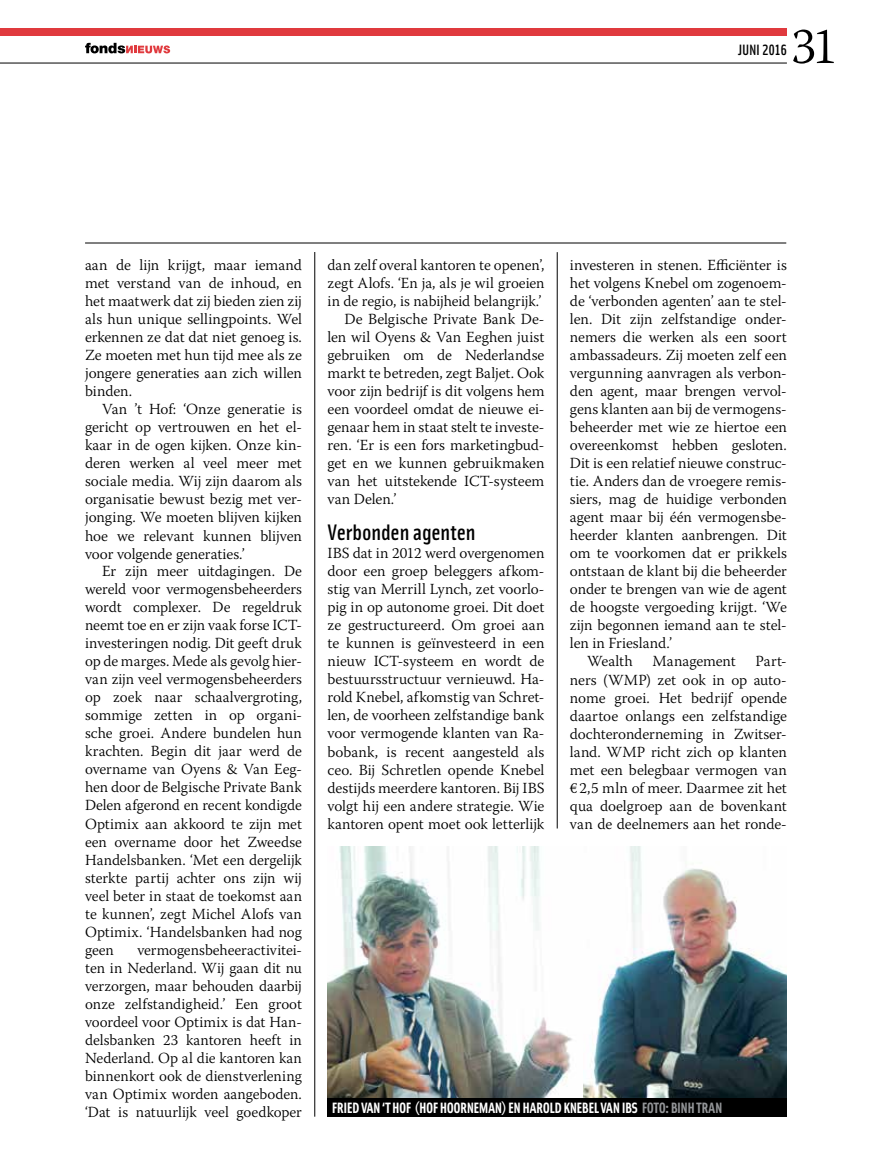
<style>
.page{position:relative;width:872px;height:1170px;background:#fff}
.page>*{position:absolute;margin:0;border:0;box-sizing:border-box;transform-origin:0 0}
.t1{font:300 51px "Warnock Pro";color:#000}
.t2{font:22.5px "Solex Medium Lining";letter-spacing:-.005em;color:#000}
.t3{font:300 15.3px/18px "Warnock Pro";letter-spacing:-.005em;color:#000;text-align:justify}
.t4{font:700 15px "Solex";letter-spacing:-.035em;color:#fff}
.t5{font:500 15px "Solex";color:#000}
.s1{font-family:"Solex Medium Lining";font-weight:400}
.s2{color:#939598}
</style>
<div class="page">
<img style="left:327px;top:846px;width:460px;height:252px">
<hr style="left:314px;top:252px;width:1px;height:864px;background:#000">
<hr style="left:557px;top:252px;width:1px;height:576px;background:#000">
<hr style="left:85px;top:243px;width:701px;height:1px;background:#000">
<div style="left:327px;top:1098px;width:460px;height:18px;background:#000"></div>
<div style="left:0;top:29px;width:787px;height:7px;background:#e03a3e"></div>
<svg style="left:85px;top:43px;width:85px;height:10px"></svg>
<hr style="left:0;top:63px;width:787px;height:1px;background:#000">
<h1 class="t1" style="left:791px;top:16px;width:48px">31</h1>
<p class="t5" style="left:738px;top:40px;width:50px">JUNI <span class="s1">2016</span></p>
<p class="t3" style="left:85px;top:256px;width:218px">aan de lijn krijgt, maar iemand met verstand van de inhoud, en het maatwerk dat zij bieden zien zij als hun unique sellingpoints. Wel erkennen ze dat dat niet genoeg is.<br>Ze moeten met hun tijd mee als ze jongere generaties aan zich willen binden.</p>
<p class="t3" style="left:85px;top:400px;width:218px;text-indent:17px">Van ’t Hof: ‘Onze generatie is gericht op vertrouwen en het el&shy;kaar in de ogen kijken. Onze kin&shy;deren werken al veel meer met sociale media. Wij zijn daarom als organisatie bewust bezig met ver&shy;jonging. We moeten blijven kijken hoe we relevant kunnen blijven voor volgende generaties.’</p>
<p class="t3" style="left:85px;top:562px;width:218px;text-indent:17px">Er zijn meer uitdagingen. De wereld voor vermogensbeheerders wordt complexer. De regeldruk neemt toe en er zijn vaak forse ICT&shy;investeringen nodig. Dit geeft druk op de marges. Mede als gevolg hier&shy;van zijn veel vermogensbeheerders op zoek naar schaalvergroting, sommige zetten in op organi&shy;sche groei. Andere bundelen hun krachten. Begin dit jaar werd de overname van Oyens &amp; Van Eeg&shy;hen door de Belgische Private Bank Delen afgerond en recent kondigde Optimix aan akkoord te zijn met een overname door het Zweedse Handelsbanken. ‘Met een dergelijk sterkte partij achter ons zijn wij veel beter in staat de toekomst aan te kunnen’, zegt Michel Alofs van Optimix. ‘Handelsbanken had nog geen</p>
<p class="t3" style="left:85px;top:940px;width:218px;text-indent:52px">vermogensbeheeractivitei&shy;ten in Nederland. Wij gaan dit nu verzorgen, maar behouden daarbij onze zelfstandigheid.’ Een groot voordeel voor Optimix is dat Han&shy;delsbanken 23 kantoren heeft in Nederland. Op al die kantoren kan binnenkort ook de dienstverlening van Optimix worden aangeboden. ‘Dat is natuurlijk veel goedkoper</p>
<p class="t3" style="left:327px;top:256px;width:218px">dan zelf overal kantoren te openen’,</p>
<p class="t3" style="left:327px;top:274px;width:218px">zegt Alofs. ‘En ja, als je wil groeien</p>
<p class="t3" style="left:327px;top:292px;width:215px">in de regio, is nabijheid belangrijk.’</p>
<p class="t3" style="left:344px;top:310px;width:201px">De Belgische Private Bank De-</p>
<p class="t3" style="left:327px;top:328px;width:218px">len wil Oyens &amp; Van Eeghen juist</p>
<p class="t3" style="left:327px;top:346px;width:218px">gebruiken om de Nederlandse</p>
<p class="t3" style="left:327px;top:364px;width:218px">markt te betreden, zegt Baljet. Ook</p>
<p class="t3" style="left:327px;top:382px;width:218px">voor zijn bedrijf is dit volgens hem</p>
<p class="t3" style="left:327px;top:400px;width:218px">een voordeel omdat de nieuwe ei-</p>
<p class="t3" style="left:327px;top:418px;width:218px">genaar hem in staat stelt te investe-</p>
<p class="t3" style="left:327px;top:436px;width:218px">ren. ‘Er is een fors marketingbud-</p>
<p class="t3" style="left:327px;top:454px;width:218px">get en we kunnen gebruikmaken</p>
<p class="t3" style="left:327px;top:472px;width:218px">van het uitstekende ICT-systeem</p>
<p class="t3" style="left:327px;top:490px;width:71px">van Delen.’</p>
<h2 class="t2" style="left:327px;top:518px;width:150px">Verbonden agenten</h2>
<p class="t3" style="left:327px;top:544px;width:218px">IBS dat in 2012 werd overgenomen door een groep beleggers afkom&shy;stig van Merrill Lynch, zet voorlo&shy;pig in op autonome groei. Dit doet ze gestructureerd. Om groei aan te kunnen is geïnvesteerd in een nieuw ICT-systeem en wordt de bestuursstructuur vernieuwd. Ha&shy;rold Knebel, afkomstig van Schret&shy;len, de voorheen zelfstandige bank voor vermogende klanten van Ra&shy;bobank, is recent aangesteld als ceo. Bij Schretlen opende Knebel destijds meerdere kantoren. Bij IBS volgt hij een andere strategie. Wie kantoren opent moet ook letterlijk</p>
<p class="t3" style="left:570px;top:256px;width:218px">investeren in stenen. Efficiënter is</p>
<p class="t3" style="left:570px;top:274px;width:218px">het volgens Knebel om zogenoem-</p>
<p class="t3" style="left:570px;top:292px;width:218px">de ‘verbonden agenten’ aan te stel-</p>
<p class="t3" style="left:570px;top:310px;width:218px">len. Dit zijn zelfstandige onder-</p>
<p class="t3" style="left:570px;top:328px;width:218px">nemers die werken als een soort</p>
<p class="t3" style="left:570px;top:346px;width:218px">ambassadeurs. Zij moeten zelf een</p>
<p class="t3" style="left:570px;top:364px;width:218px">vergunning aanvragen als verbon-</p>
<p class="t3" style="left:570px;top:382px;width:218px">den agent, maar brengen vervol-</p>
<p class="t3" style="left:570px;top:400px;width:218px">gens klanten aan bij de vermogens-</p>
<p class="t3" style="left:570px;top:418px;width:218px">beheerder met wie ze hiertoe een</p>
<p class="t3" style="left:570px;top:436px;width:218px">overeenkomst hebben gesloten.</p>
<p class="t3" style="left:570px;top:454px;width:218px">Dit is een relatief nieuwe construc-</p>
<p class="t3" style="left:570px;top:472px;width:218px">tie. Anders dan de vroegere remis-</p>
<p class="t3" style="left:570px;top:490px;width:218px">siers, mag de huidige verbonden</p>
<p class="t3" style="left:570px;top:508px;width:218px">agent maar bij één vermogensbe-</p>
<p class="t3" style="left:570px;top:526px;width:218px">heerder klanten aanbrengen. Dit</p>
<p class="t3" style="left:570px;top:544px;width:218px">om te voorkomen dat er prikkels</p>
<p class="t3" style="left:570px;top:562px;width:218px">ontstaan de klant bij die beheerder</p>
<p class="t3" style="left:570px;top:580px;width:218px">onder te brengen van wie de agent</p>
<p class="t3" style="left:570px;top:598px;width:218px">de hoogste vergoeding krijgt. ‘We</p>
<p class="t3" style="left:570px;top:616px;width:218px">zijn begonnen iemand aan te stel-</p>
<p class="t3" style="left:570px;top:634px;width:103px">len in Friesland.’</p>
<p class="t3" style="left:587px;top:652px;width:47px">Wealth</p>
<p class="t3" style="left:652px;top:652px;width:85px">Management</p>
<p class="t3" style="left:570px;top:652px;width:218px;text-indent:185px">Part&shy;ners (WMP) zet ook in op auto&shy;nome groei. Het bedrijf opende daartoe onlangs een zelfstandige dochteronderneming in Zwitser&shy;land. WMP richt zich op klanten met een belegbaar vermogen van €2,5 mln of meer. Daarmee zit het qua doelgroep aan de bovenkant van de deelnemers aan het ronde-</p>
<p class="t4" style="left:332px;top:1097px;width:392px">FRIED VAN ‘T HOF (HOF HOORNEMAN) EN HAROLD KNEBEL VAN IBS <span class="s2">FOTO: BINH TRAN</span></p>
</div>
